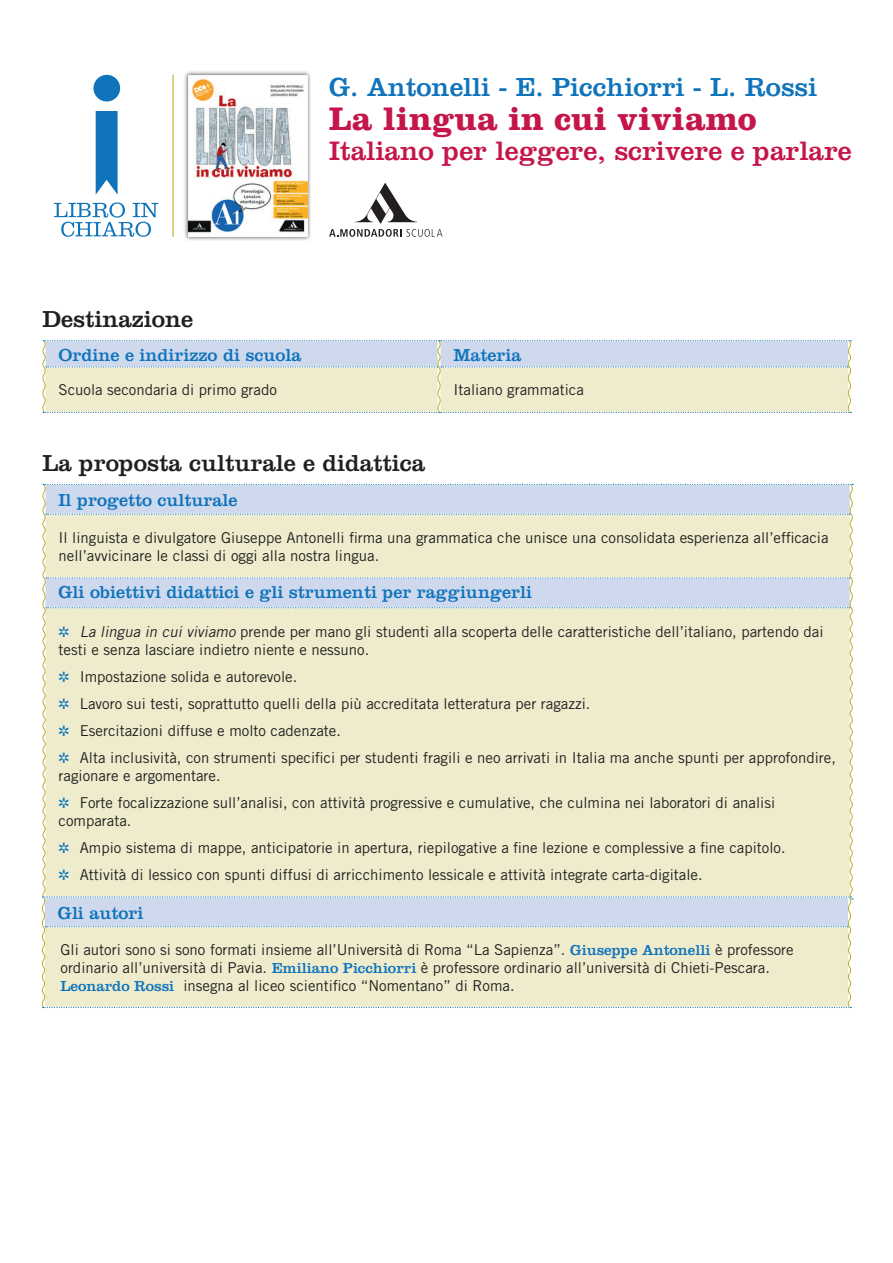
<style>
.page{position:relative;width:893px;height:1263px;background:#fff}
.page>*{position:absolute;margin:0;border:0;box-sizing:border-box;transform-origin:0 0}
.t1{font:700 33.9px "Clarendon";color:#c5164a}
.t2{font:27.75px "Clarendon";color:#c5164a}
.t3{font:27.15px "Clarendon";color:#1074bc}
.t4{font:24px "Clarendon";color:#231f20}
.t5{font:18px "Clarendon";color:#1074bc}
.t6{font:15px/27px "Trade Gothic LT Std";color:#231f20}
.s1{color:#1074bc}
.s2{font-style:italic}
.s3{font-family:"Clarendon";color:#1074bc}
</style>
<div class="page">
<hr style="left:172px;top:75px;width:2px;height:162px;background:#bbb12a">
<svg style="left:96px;top:111px;width:22px;height:84px;background:#2a83c3"></svg>
<div style="left:93px;top:75px;width:27px;height:26px;background:#1074bc;border-radius:50%"></div>
<svg style="left:54px;top:202px;width:104px;height:35px"></svg>
<div style="left:183px;top:70px;width:128px;height:171px;background:#231f20;opacity:.75"></div>
<img style="left:188px;top:75px;width:119px;height:162px">
<svg style="left:329px;top:183px;width:114px;height:54px"></svg>
<svg style="left:42px;top:340px;width:810px;height:73px;background:#e0e4d8"></svg>
<svg style="left:41px;top:484px;width:813px;height:524px;background:#e8e8d2"></svg>
<h3 class="t4" style="left:43px;top:305px;width:152px">Destinazione</h3>
<h3 class="t3" style="left:329px;top:71px;width:490px">G. Antonelli - E. Picchiorri - L. Rossi</h3>
<h1 class="t1" style="left:329px;top:98px;width:429px">La lingua in cui viviamo</h1>
<h2 class="t2" style="left:329px;top:135px;width:524px">Italiano per leggere, scrivere e parlare</h2>
<p class="t5" style="left:59px;top:344px;width:244px">Ordine e indirizzo di scuola</p>
<p class="t5" style="left:454px;top:344px;width:70px">Materia</p>
<p class="t6" style="left:59px;top:376px;width:220px">Scuola secondaria di primo grado</p>
<p class="t6" style="left:454px;top:376px;width:132px">Italiano grammatica</p>
<h3 class="t4" style="left:43px;top:449px;width:384px">La proposta culturale e didattica</h3>
<p class="t5" style="left:59px;top:490px;width:181px">Il progetto culturale</p>
<p class="t6" style="left:59px;top:528px;width:771px;line-height:18px">Il linguista e divulgatore Giuseppe Antonelli firma una grammatica che unisce una consolidata esperienza all’efficacia nell’avvicinare le classi di oggi alla nostra lingua.</p>
<p class="t5" style="left:59px;top:582px;width:475px">Gli obiettivi didattici e gli strumenti per raggiungerli</p>
<p class="t6" style="left:59px;top:623px;width:766px;line-height:18px"><span class="s1">✲</span> <span class="s2">La lingua in cui viviamo</span> prende per mano gli studenti alla scoperta delle caratteristiche dell’italiano, partendo dai testi e senza lasciare indietro niente e nessuno.</p>
<p class="t6" style="left:59px;top:663px;width:779px"><span class="s1">✲</span> Impostazione solida e autorevole.<br><span class="s1">✲</span> Lavoro sui testi, soprattutto quelli della più accreditata letteratura per ragazzi.<br><span class="s1">✲</span> Esercitazioni diffuse e molto cadenzate.<br><span class="s1">✲</span> Alta inclusività, con strumenti specifici per studenti fragili e neo arrivati in Italia ma anche spunti per approfondire,</p>
<p class="t6" style="left:59px;top:762px;width:718px">ragionare e argomentare.<br><span class="s1">✲</span> Forte focalizzazione sull’analisi, con attività progressive e cumulative, che culmina nei laboratori di analisi</p>
<p class="t6" style="left:59px;top:807px;width:728px">comparata.<br><span class="s1">✲</span> Ampio sistema di mappe, anticipatorie in apertura, riepilogative a fine lezione e complessive a fine capitolo. <span class="s1">✲</span> Attività di lessico con spunti diffusi di arricchimento lessicale e attività integrate carta-digitale.</p>
<p class="t5" style="left:58px;top:902px;width:87px">Gli autori</p>
<p class="t6" style="left:60px;top:940px;width:735px;line-height:18px">Gli autori sono si sono formati insieme all’Università di Roma “La Sapienza”. <span class="s3">Giuseppe Antonelli</span> è professore ordinario all’università di Pavia. <span class="s3">Emiliano Picchiorri</span> è professore ordinario all’università di Chieti-Pescara.<br><span class="s3">Leonardo Rossi</span> insegna al liceo scientifico “Nomentano” di Roma.</p>
</div>
